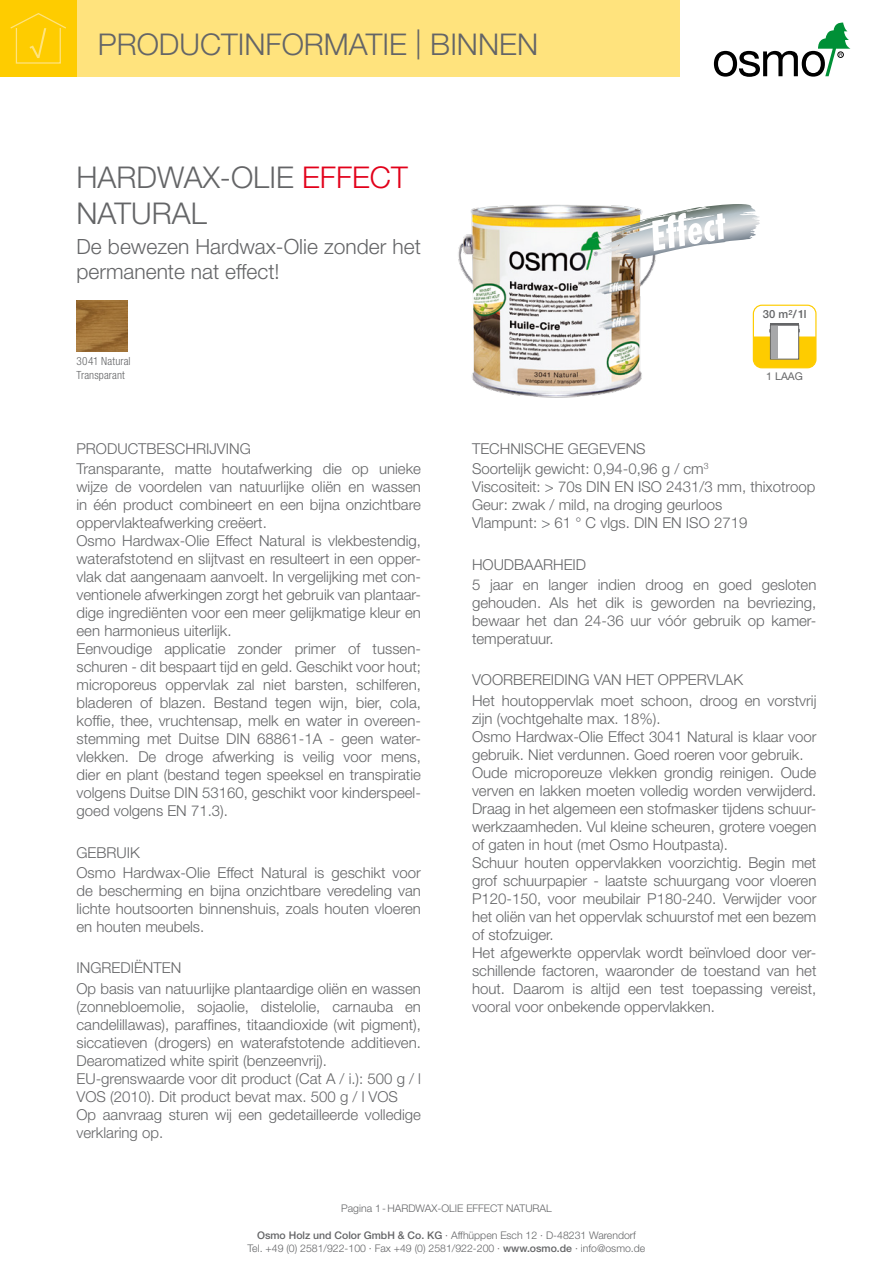
<style>
.page{position:relative;width:893px;height:1263px;background:#fff}
.page>*{position:absolute;margin:0;border:0;box-sizing:border-box;transform-origin:0 0}
.t1{font:300 30px/36px "Helvetica Neue";color:#646567}
.t2{font:300 21px/25.2px "Helvetica Neue";color:#646567}
.t3{font:300 15px/18px "Helvetica Neue";color:#646567}
.t4{font:300 condensed 11.25px/13.5px "Helvetica Neue";letter-spacing:.01em;color:#646567}
.t5{font:500 11.25px "Helvetica Neue";color:#646567}
.t6{font:10.65px "Helvetica Neue";color:#646567}
.t7{font:300 10.5px/12.6px "Helvetica Neue";color:#646567;text-align:center}
.s1{color:#e2001a}
.s2{font-weight:500}
</style>
<div class="page">
<div style="left:77px;top:0;width:603px;height:77px;background:#ffe37d"></div>
<div style="left:0;top:0;width:77px;height:77px;background:#fecc00"></div>
<svg style="left:10px;top:13px;width:56px;height:51px"></svg>
<svg style="left:714px;top:23px;width:136px;height:54px"></svg>
<img style="left:458px;top:204px;width:205px;height:194px">
<div style="left:753px;top:305px;width:63px;height:63px;border:1px solid #fecc00;border-radius:9px"></div>
<svg style="left:753px;top:323px;width:63px;height:45px"></svg>
<svg style="left:592px;top:207px;width:133px;height:44px"></svg>
<img style="left:77px;top:301px;width:51px;height:51px">
<h1 class="t1" style="left:98px;top:26px;width:442px">PRODUCTINFORMATIE | BINNEN</h1>
<h1 class="t1" style="left:77px;top:159px;width:333px">HARDWAX-OLIE <span class="s1">EFFECT<br></span>NATURAL</h1>
<h2 class="t2" style="left:77px;top:233px;width:346px">De bewezen Hardwax-Olie zonder het permanente nat effect!</h2>
<p class="t4" style="left:77px;top:354px;width:56px">3041 Natural<br>Transparant</p>
<p class="t3" style="left:77px;top:438px;width:346px;line-height:20.1px">PRODUCTBESCHRIJVING<br>Transparante, matte houtafwerking die op unieke</p>
<p class="t3" style="left:77px;top:477px;width:346px">wijze de voordelen van natuurlijke oliën en wassen in één product combineert en een bijna onzichtbare oppervlakteafwerking creëert.<br>Osmo Hardwax-Olie Effect Natural is vlekbestendig, waterafstotend en slijtvast en resulteert in een opper&shy;vlak dat aangenaam aanvoelt. In vergelijking met con&shy;ventionele afwerkingen zorgt het gebruik van plantaar&shy;dige ingrediënten voor een meer gelijkmatige kleur en een harmonieus uiterlijk.<br>Eenvoudige applicatie zonder primer of tussen&shy;schuren - dit bespaart tijd en geld. Geschikt voor hout; microporeus oppervlak zal niet barsten, schilferen, bladeren of blazen. Bestand tegen wijn, bier, cola, koffie, thee, vruchtensap, melk en water in overeen&shy;stemming met Duitse DIN 68861-1A - geen water&shy;vlekken. De droge afwerking is veilig voor mens, dier en plant (bestand tegen speeksel en transpiratie volgens Duitse DIN 53160, geschikt voor kinderspeel&shy;goed volgens EN 71.3).</p>
<p class="t3" style="left:77px;top:842px;width:346px;line-height:20.1px">GEBRUIK<br>Osmo Hardwax-Olie Effect Natural is geschikt voor</p>
<p class="t3" style="left:77px;top:881px;width:346px;text-align:justify">de bescherming en bijna onzichtbare veredeling van lichte houtsoorten binnenshuis, zoals houten vloeren en houten meubels.</p>
<p class="t3" style="left:77px;top:958px;width:346px;line-height:20.1px">INGREDIËNTEN<br>Op basis van natuurlijke plantaardige oliën en wassen</p>
<p class="t3" style="left:77px;top:997px;width:346px">(zonnebloemolie, sojaolie, distelolie, carnauba en candelillawas), paraffines, titaandioxide (wit pigment), siccatieven (drogers) en waterafstotende additieven.<br>Dearomatized white spirit (benzeenvrij).<br>EU-grenswaarde voor dit product (Cat A / i.): 500 g / l VOS (2010). Dit product bevat max. 500 g / l VOS Op aanvraag sturen wij een gedetailleerde volledige verklaring op.</p>
<p class="t5" style="left:763px;top:308px;width:45px">30 m²/1l</p>
<p class="t6" style="left:766px;top:369px;width:38px">1 LAAG</p>
<p class="t3" style="left:472px;top:438px;width:238px;line-height:20.1px">TECHNISCHE GEGEVENS<br>Soortelijk gewicht: 0,94-0,96 g / cm<sup>3</sup></p>
<p class="t3" style="left:472px;top:477px;width:345px">Viscositeit: &gt; 70s DIN EN ISO 2431/3 mm, thixotroop<br>Geur: zwak / mild, na droging geurloos<br>Vlampunt: &gt; 61 ° C vlgs. DIN EN ISO 2719</p>
<p class="t3" style="left:472px;top:554px;width:346px;line-height:20.1px">HOUDBAARHEID<br>5 jaar en langer indien droog en goed gesloten</p>
<p class="t3" style="left:472px;top:593px;width:346px;text-align:justify">gehouden. Als het dik is geworden na bevriezing, bewaar het dan 24-36 uur vóór gebruik op kamer&shy;temperatuur.</p>
<p class="t3" style="left:472px;top:670px;width:346px;line-height:20.1px">VOORBEREIDING VAN HET OPPERVLAK<br>Het houtoppervlak moet schoon, droog en vorstvrij</p>
<p class="t3" style="left:472px;top:709px;width:346px">zijn (vochtgehalte max. 18%).<br>Osmo Hardwax-Olie Effect 3041 Natural is klaar voor gebruik. Niet verdunnen. Goed roeren voor gebruik.<br>Oude microporeuze vlekken grondig reinigen. Oude verven en lakken moeten volledig worden verwijderd.<br>Draag in het algemeen een stofmasker tijdens schuur&shy;werkzaamheden. Vul kleine scheuren, grotere voegen of gaten in hout (met Osmo Houtpasta).<br>Schuur houten oppervlakken voorzichtig. Begin met grof schuurpapier - laatste schuurgang voor vloeren P120-150, voor meubilair P180-240. Verwijder voor het oliën van het oppervlak schuurstof met een bezem of stofzuiger.<br>Het afgewerkte oppervlak wordt beïnvloed door ver&shy;schillende factoren, waaronder de toestand van het hout. Daarom is altijd een test toepassing vereist, vooral voor onbekende oppervlakken.</p>
<p class="t7" style="left:341px;top:1201px;width:212px">Pagina 1-HARDWAX-OLIE EFFECT NATURAL</p>
<p class="t7" style="left:248px;top:1229px;width:399px"><span class="s2">Osmo Holz und Color GmbH &amp; Co. KG</span> · Affhüppen Esch 12 · D-48231 Warendorf<br>Tel. +49 (0) 2581/922-100 · Fax +49 (0) 2581/922-200 · <span class="s2">www.osmo.de</span> · info@osmo.de</p>
</div>
